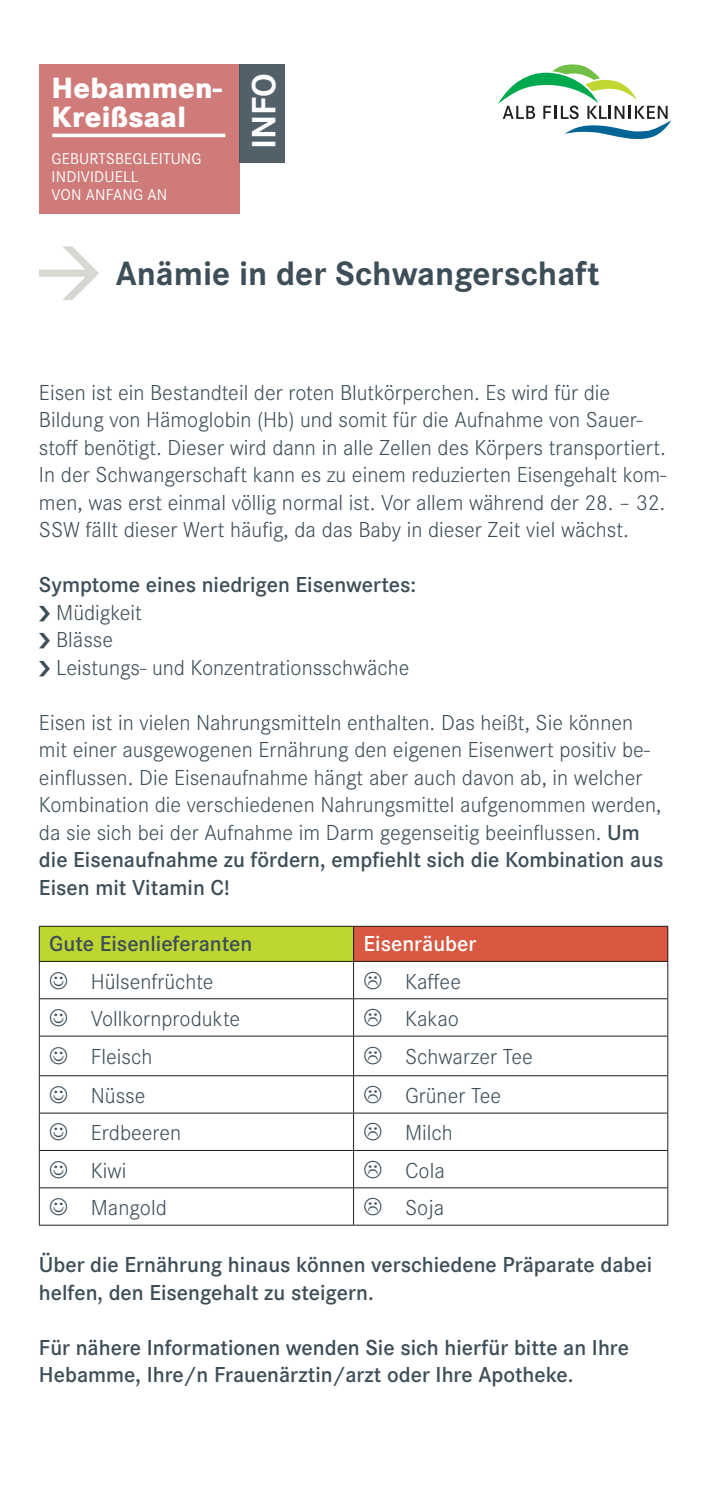
<style>
.page{position:relative;width:709px;height:1503px;background:#fff}
.page>*{position:absolute;margin:0;border:0;box-sizing:border-box;transform-origin:0 0}
.t1{font:700 35px "Corporate S";color:#3e4e58}
.t2{font:700 35px "Corporate S";color:#fff}
.t3{font:800 30.5px/28.5px "Corporate S Pro";letter-spacing:.01em;color:#fff;scale:.96 1}
.t4{font:300 22.5px/27.5px "Corporate S";color:#3e4e58}
.t5{font:600 22.5px/27.5px "Corporate S";color:#3e4e58}
.t6{font:600 22.5px "Corporate S";color:#fff}
.t7{font:16.25px/18.2px "Corporate S Pro";letter-spacing:.01em;color:#fff}
.s1{font-weight:600}
</style>
<div class="page">
<svg style="left:498px;top:64px;width:173px;height:75px"></svg>
<div style="left:39px;top:64px;width:201px;height:149px;background:#ce7b79"></div>
<div style="left:240px;top:64px;width:45px;height:98px;background:#516069"></div>
<svg style="left:39px;top:246px;width:60px;height:54px"></svg>
<hr style="left:52px;top:134px;width:173px;height:3px;background:#fff">
<div style="left:39px;top:926px;width:314px;height:35px;background:#bed630"></div>
<div style="left:353px;top:926px;width:314px;height:35px;background:#d95842"></div>
<hr style="left:39px;top:925px;width:314px;height:1px;background:#231f20">
<hr style="left:39px;top:926px;width:1px;height:35px;background:#231f20">
<hr style="left:353px;top:925px;width:315px;height:1px;background:#231f20">
<hr style="left:353px;top:926px;width:1px;height:35px;background:#231f20">
<hr style="left:667px;top:926px;width:1px;height:35px;background:#231f20">
<hr style="left:39px;top:961px;width:314px;height:1px;background:#231f20">
<hr style="left:39px;top:961px;width:1px;height:37px;background:#231f20">
<hr style="left:353px;top:961px;width:315px;height:1px;background:#231f20">
<hr style="left:353px;top:961px;width:1px;height:37px;background:#231f20">
<hr style="left:667px;top:961px;width:1px;height:37px;background:#231f20">
<hr style="left:39px;top:998px;width:314px;height:1px;background:#231f20">
<hr style="left:39px;top:999px;width:1px;height:36px;background:#231f20">
<hr style="left:353px;top:998px;width:315px;height:1px;background:#231f20">
<hr style="left:353px;top:999px;width:1px;height:36px;background:#231f20">
<hr style="left:667px;top:999px;width:1px;height:36px;background:#231f20">
<hr style="left:39px;top:1035px;width:314px;height:1px;background:#231f20">
<hr style="left:39px;top:1036px;width:1px;height:39px;background:#231f20">
<hr style="left:353px;top:1035px;width:315px;height:1px;background:#231f20">
<hr style="left:353px;top:1036px;width:1px;height:39px;background:#231f20">
<hr style="left:667px;top:1036px;width:1px;height:39px;background:#231f20">
<hr style="left:39px;top:1075px;width:314px;height:1px;background:#231f20">
<hr style="left:39px;top:1076px;width:1px;height:36px;background:#231f20">
<hr style="left:353px;top:1075px;width:315px;height:1px;background:#231f20">
<hr style="left:353px;top:1076px;width:1px;height:36px;background:#231f20">
<hr style="left:667px;top:1076px;width:1px;height:36px;background:#231f20">
<hr style="left:39px;top:1112px;width:314px;height:1px;background:#231f20">
<hr style="left:39px;top:1113px;width:1px;height:37px;background:#231f20">
<hr style="left:353px;top:1112px;width:315px;height:1px;background:#231f20">
<hr style="left:353px;top:1113px;width:1px;height:37px;background:#231f20">
<hr style="left:667px;top:1113px;width:1px;height:37px;background:#231f20">
<hr style="left:39px;top:1150px;width:314px;height:1px;background:#231f20">
<hr style="left:39px;top:1150px;width:1px;height:37px;background:#231f20">
<hr style="left:353px;top:1150px;width:315px;height:1px;background:#231f20">
<hr style="left:353px;top:1150px;width:1px;height:37px;background:#231f20">
<hr style="left:667px;top:1150px;width:1px;height:37px;background:#231f20">
<hr style="left:39px;top:1187px;width:314px;height:1px;background:#231f20">
<hr style="left:39px;top:1188px;width:1px;height:36px;background:#231f20">
<hr style="left:353px;top:1187px;width:315px;height:1px;background:#231f20">
<hr style="left:353px;top:1188px;width:1px;height:36px;background:#231f20">
<hr style="left:667px;top:1188px;width:1px;height:36px;background:#231f20">
<hr style="left:39px;top:1224px;width:314px;height:1px;background:#231f20">
<hr style="left:353px;top:1224px;width:315px;height:1px;background:#231f20">
<h2 class="t3" style="left:52px;top:72px;width:179px">Hebammen-<br>Kreißsaal</h2>
<p class="t7" style="left:52px;top:148px;width:151px">GEBURTSBEGLEITUNG<br>INDIVIDUELL<br>VON ANFANG AN</p>
<h1 class="t2" style="left:244px;top:149px;width:77px;rotate:-90deg">INFO</h1>
<h1 class="t1" style="left:116px;top:253px;width:485px">Anämie in der Schwangerschaft</h1>
<p class="t4" style="left:39px;top:378px;width:629px">Eisen ist ein Bestandteil der roten Blutkörperchen. Es wird für die Bildung von Hämoglobin (Hb) und somit für die Aufnahme von Sauer&shy;stoff benötigt. Dieser wird dann in alle Zellen des Körpers transportiert.<br>In der Schwangerschaft kann es zu einem reduzierten Eisengehalt kom&shy;men, was erst einmal völlig normal ist. Vor allem während der 28. – 32.<br>SSW fällt dieser Wert häufig, da das Baby in dieser Zeit viel wächst.</p>
<p class="t5" style="left:39px;top:570px;width:379px">Symptome eines niedrigen Eisenwertes:</p>
<p class="t4" style="left:56px;top:598px;width:355px">Müdigkeit<br>Blässe<br>Leistungs- und Konzentrationsschwäche</p>
<p class="t4" style="left:39px;top:708px;width:626px">Eisen ist in vielen Nahrungsmitteln enthalten. Das heißt, Sie können mit einer ausgewogenen Ernährung den eigenen Eisenwert positiv be&shy;einflussen. Die Eisenaufnahme hängt aber auch davon ab, in welcher Kombination die verschiedenen Nahrungsmittel aufgenommen werden, da sie sich bei der Aufnahme im Darm gegenseitig beeinflussen. <span class="s1">Um die Eisenaufnahme zu fördern, empfiehlt sich die Kombination aus Eisen mit Vitamin C!</span></p>
<p class="t5" style="left:49px;top:929px;width:204px">Gute Eisenlieferanten</p>
<p class="t6" style="left:363px;top:928px;width:114px">Eisenräuber</p>
<p class="t4" style="left:91px;top:967px;width:124px">Hülsenfrüchte</p>
<p class="t4" style="left:405px;top:967px;width:57px">Kaffee</p>
<p class="t4" style="left:91px;top:1005px;width:151px">Vollkornprodukte</p>
<p class="t4" style="left:405px;top:1005px;width:55px">Kakao</p>
<p class="t4" style="left:91px;top:1042px;width:63px">Fleisch</p>
<p class="t4" style="left:405px;top:1042px;width:129px">Schwarzer Tee</p>
<p class="t4" style="left:91px;top:1082px;width:56px">Nüsse</p>
<p class="t4" style="left:405px;top:1082px;width:98px">Grüner Tee</p>
<p class="t4" style="left:91px;top:1119px;width:92px">Erdbeeren</p>
<p class="t4" style="left:405px;top:1119px;width:49px">Milch</p>
<p class="t4" style="left:91px;top:1156px;width:37px">Kiwi</p>
<p class="t4" style="left:405px;top:1156px;width:41px">Cola</p>
<p class="t4" style="left:91px;top:1194px;width:78px">Mangold</p>
<p class="t4" style="left:405px;top:1194px;width:41px">Soja</p>
<p class="t5" style="left:39px;top:1250px;width:614px">Über die Ernährung hinaus können verschiedene Präparate dabei helfen, den Eisengehalt zu steigern.</p>
<p class="t5" style="left:39px;top:1332px;width:591px">Für nähere Informationen wenden Sie sich hierfür bitte an Ihre<br>Hebamme, Ihre/n Frauenärztin/arzt oder Ihre Apotheke.</p>
</div>
